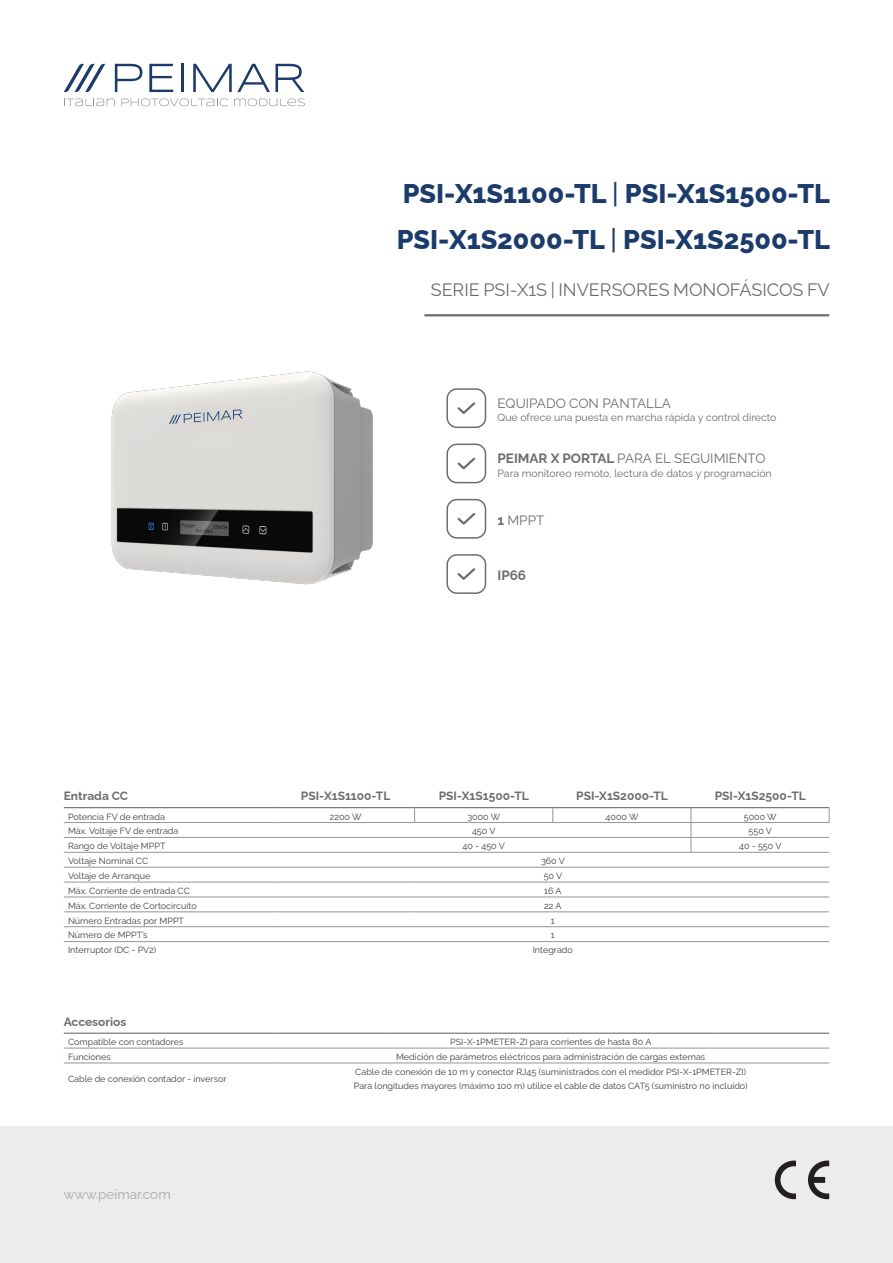
<style>
.page{position:relative;width:893px;height:1263px;background:#fff}
.page>*{position:absolute;margin:0;border:0;box-sizing:border-box;transform-origin:0 0}
.t1{font:800 27px "Raleway";color:#1b3b6b}
.t2{font:18px "Raleway";color:#6c6d70}
.t3{font:13.5px "Raleway";color:#6c6d70}
.t4{font:13.5px "Raleway";color:#a8a9ad}
.t5{font:700 13.5px "Raleway";color:#6c6d70}
.t6{font:700 12px "Raleway";color:#6c6d70}
.t7{font:10.5px "Raleway";color:#6c6d70}
.t8{font:9px "Raleway";color:#3e3e3f}
.s1{font-weight:500}
.s2{font-weight:700}
</style>
<div class="page">
<div style="left:0;top:1126px;width:893px;height:137px;background:#ececee"></div>
<svg style="left:775px;top:1160px;width:21px;height:39px"></svg>
<svg style="left:808px;top:1160px;width:21px;height:39px"></svg>
<svg style="left:115px;top:64px;width:27px;height:28px"></svg>
<svg style="left:149px;top:64px;width:24px;height:28px"></svg>
<hr style="left:181px;top:64px;width:3px;height:28px;background:#1b3b6b">
<svg style="left:193px;top:64px;width:111px;height:28px"></svg>
<svg style="left:64px;top:64px;width:41px;height:28px"></svg>
<svg style="left:64px;top:98px;width:51px;height:8px"></svg>
<svg style="left:121px;top:98px;width:107px;height:8px"></svg>
<svg style="left:234px;top:98px;width:71px;height:8px"></svg>
<hr style="left:64px;top:822px;width:212px;height:1px;background:#939598">
<hr style="left:276px;top:822px;width:139px;height:1px;background:#939598">
<hr style="left:415px;top:822px;width:138px;height:1px;background:#939598">
<hr style="left:553px;top:822px;width:138px;height:1px;background:#939598">
<hr style="left:691px;top:822px;width:138px;height:1px;background:#939598">
<hr style="left:64px;top:837px;width:212px;height:1px;background:#939598">
<hr style="left:276px;top:837px;width:139px;height:1px;background:#939598">
<hr style="left:415px;top:837px;width:138px;height:1px;background:#939598">
<hr style="left:553px;top:837px;width:138px;height:1px;background:#939598">
<hr style="left:691px;top:837px;width:138px;height:1px;background:#939598">
<hr style="left:64px;top:852px;width:212px;height:1px;background:#939598">
<hr style="left:276px;top:852px;width:139px;height:1px;background:#939598">
<hr style="left:415px;top:852px;width:138px;height:1px;background:#939598">
<hr style="left:553px;top:852px;width:138px;height:1px;background:#939598">
<hr style="left:691px;top:852px;width:138px;height:1px;background:#939598">
<hr style="left:64px;top:867px;width:212px;height:1px;background:#939598">
<hr style="left:276px;top:867px;width:139px;height:1px;background:#939598">
<hr style="left:415px;top:867px;width:138px;height:1px;background:#939598">
<hr style="left:553px;top:867px;width:138px;height:1px;background:#939598">
<hr style="left:691px;top:867px;width:138px;height:1px;background:#939598">
<hr style="left:64px;top:882px;width:212px;height:1px;background:#939598">
<hr style="left:276px;top:882px;width:139px;height:1px;background:#939598">
<hr style="left:415px;top:882px;width:138px;height:1px;background:#939598">
<hr style="left:553px;top:882px;width:138px;height:1px;background:#939598">
<hr style="left:691px;top:882px;width:138px;height:1px;background:#939598">
<hr style="left:64px;top:897px;width:212px;height:1px;background:#939598">
<hr style="left:276px;top:897px;width:139px;height:1px;background:#939598">
<hr style="left:415px;top:897px;width:138px;height:1px;background:#939598">
<hr style="left:553px;top:897px;width:138px;height:1px;background:#939598">
<hr style="left:691px;top:897px;width:138px;height:1px;background:#939598">
<hr style="left:64px;top:911px;width:212px;height:1px;background:#939598">
<hr style="left:276px;top:911px;width:139px;height:1px;background:#939598">
<hr style="left:415px;top:911px;width:138px;height:1px;background:#939598">
<hr style="left:553px;top:911px;width:138px;height:1px;background:#939598">
<hr style="left:691px;top:911px;width:138px;height:1px;background:#939598">
<hr style="left:64px;top:926px;width:212px;height:1px;background:#939598">
<hr style="left:276px;top:926px;width:139px;height:1px;background:#939598">
<hr style="left:415px;top:926px;width:138px;height:1px;background:#939598">
<hr style="left:553px;top:926px;width:138px;height:1px;background:#939598">
<hr style="left:691px;top:926px;width:138px;height:1px;background:#939598">
<hr style="left:64px;top:941px;width:212px;height:1px;background:#939598">
<hr style="left:276px;top:941px;width:139px;height:1px;background:#939598">
<hr style="left:415px;top:941px;width:138px;height:1px;background:#939598">
<hr style="left:553px;top:941px;width:138px;height:1px;background:#939598">
<hr style="left:691px;top:941px;width:138px;height:1px;background:#939598">
<hr style="left:64px;top:807px;width:212px;height:1px;background:#6c6d70">
<hr style="left:276px;top:807px;width:139px;height:1px;background:#6c6d70">
<hr style="left:415px;top:807px;width:138px;height:1px;background:#6c6d70">
<hr style="left:553px;top:807px;width:138px;height:1px;background:#6c6d70">
<hr style="left:691px;top:807px;width:138px;height:1px;background:#6c6d70">
<svg style="left:414px;top:808px;width:1px;height:14px"></svg>
<svg style="left:553px;top:808px;width:1px;height:14px"></svg>
<svg style="left:691px;top:808px;width:1px;height:44px"></svg>
<svg style="left:829px;top:808px;width:1px;height:14px"></svg>
<hr style="left:64px;top:1048px;width:212px;height:1px;background:#939598">
<hr style="left:276px;top:1048px;width:111px;height:1px;background:#939598">
<hr style="left:387px;top:1048px;width:110px;height:1px;background:#939598">
<hr style="left:497px;top:1048px;width:111px;height:1px;background:#939598">
<hr style="left:608px;top:1048px;width:111px;height:1px;background:#939598">
<hr style="left:719px;top:1048px;width:110px;height:1px;background:#939598">
<hr style="left:64px;top:1063px;width:212px;height:1px;background:#939598">
<hr style="left:276px;top:1063px;width:111px;height:1px;background:#939598">
<hr style="left:387px;top:1063px;width:110px;height:1px;background:#939598">
<hr style="left:497px;top:1063px;width:111px;height:1px;background:#939598">
<hr style="left:608px;top:1063px;width:111px;height:1px;background:#939598">
<hr style="left:719px;top:1063px;width:110px;height:1px;background:#939598">
<hr style="left:64px;top:1033px;width:212px;height:1px;background:#6c6d70">
<hr style="left:276px;top:1033px;width:111px;height:1px;background:#6c6d70">
<hr style="left:387px;top:1033px;width:110px;height:1px;background:#6c6d70">
<hr style="left:497px;top:1033px;width:111px;height:1px;background:#6c6d70">
<hr style="left:608px;top:1033px;width:111px;height:1px;background:#6c6d70">
<hr style="left:719px;top:1033px;width:110px;height:1px;background:#6c6d70">
<hr style="left:424px;top:314px;width:405px;height:2px;background:#6c6d70">
<img style="left:111px;top:371px;width:262px;height:214px">
<svg style="left:457px;top:402px;width:19px;height:12px"></svg>
<div style="left:446px;top:388px;width:40px;height:40px;border:2px solid #6c6d70;border-radius:10px"></div>
<svg style="left:457px;top:457px;width:19px;height:13px"></svg>
<div style="left:446px;top:444px;width:40px;height:39px;border:2px solid #6c6d70;border-radius:10px"></div>
<svg style="left:457px;top:513px;width:19px;height:12px"></svg>
<div style="left:446px;top:499px;width:40px;height:40px;border:2px solid #6c6d70;border-radius:10px"></div>
<svg style="left:457px;top:568px;width:19px;height:12px"></svg>
<div style="left:446px;top:554px;width:40px;height:40px;border:2px solid #6c6d70;border-radius:10px"></div>
<p class="t1" style="left:403px;top:172px;width:429px">PSI-X1S1100-TL <span class="s1">|</span> PSI-X1S1500-TL</p>
<p class="t1" style="left:397px;top:219px;width:435px">PSI-X1S2000-TL <span class="s1">|</span> PSI-X1S2500-TL</p>
<p class="t2" style="left:431px;top:276px;width:401px">SERIE PSI-X1S | INVERSORES MONOFÁSICOS FV</p>
<p class="t3" style="left:497px;top:392px;width:175px">EQUIPADO CON PANTALLA</p>
<p class="t7" style="left:497px;top:409px;width:280px">Que ofrece una puesta en marcha rápida y control directo</p>
<p class="t3" style="left:497px;top:448px;width:269px"><span class="s2">PEIMAR X PORTAL</span> PARA EL SEGUIMIENTO</p>
<p class="t7" style="left:497px;top:465px;width:276px">Para monitoreo remoto, lectura de datos y programación</p>
<p class="t3" style="left:497px;top:510px;width:48px"><span class="s2">1</span> MPPT</p>
<p class="t5" style="left:497px;top:565px;width:30px">IP66</p>
<p class="t6" style="left:64px;top:787px;width:66px">Entrada CC</p>
<p class="t6" style="left:301px;top:787px;width:91px">PSI-X1S1100-TL</p>
<p class="t6" style="left:439px;top:787px;width:92px">PSI-X1S1500-TL</p>
<p class="t6" style="left:576px;top:787px;width:93px">PSI-X1S2000-TL</p>
<p class="t6" style="left:715px;top:787px;width:93px">PSI-X1S2500-TL</p>
<p class="t8" style="left:68px;top:809px;width:98px">Potencia FV de entrada</p>
<p class="t8" style="left:330px;top:809px;width:33px">2200 W</p>
<p class="t8" style="left:467px;top:809px;width:34px">3000 W</p>
<p class="t8" style="left:606px;top:809px;width:34px">4000 W</p>
<p class="t8" style="left:744px;top:809px;width:34px">5000 W</p>
<p class="t8" style="left:68px;top:824px;width:112px">Máx. Voltaje FV de entrada</p>
<p class="t8" style="left:472px;top:824px;width:25px">450 V</p>
<p class="t8" style="left:749px;top:824px;width:25px">550 V</p>
<p class="t8" style="left:68px;top:839px;width:99px">Rango de Voltaje MPPT</p>
<p class="t8" style="left:463px;top:839px;width:44px">40 - 450 V</p>
<p class="t8" style="left:739px;top:839px;width:44px">40 - 550 V</p>
<p class="t8" style="left:68px;top:854px;width:82px">Voltaje Nominal CC</p>
<p class="t8" style="left:541px;top:854px;width:25px">360 V</p>
<p class="t8" style="left:68px;top:868px;width:84px">Voltaje de Arranque</p>
<p class="t8" style="left:544px;top:868px;width:20px">50 V</p>
<p class="t8" style="left:68px;top:883px;width:123px">Máx. Corriente de entrada CC</p>
<p class="t8" style="left:544px;top:883px;width:19px">16 A</p>
<p class="t8" style="left:68px;top:898px;width:130px">Máx. Corriente de Cortocircuito</p>
<p class="t8" style="left:544px;top:898px;width:19px">22 A</p>
<p class="t8" style="left:68px;top:913px;width:118px">Número Entradas por MPPT</p>
<p class="t8" style="left:551px;top:913px;width:5px">1</p>
<p class="t8" style="left:68px;top:928px;width:81px">Número de MPPT’s</p>
<p class="t8" style="left:551px;top:928px;width:5px">1</p>
<p class="t8" style="left:68px;top:943px;width:90px">Interruptor (DC - PV2)</p>
<p class="t8" style="left:533px;top:943px;width:42px">Integrado</p>
<p class="t6" style="left:64px;top:1012px;width:64px">Accesorios</p>
<p class="t8" style="left:68px;top:1035px;width:117px">Compatible con contadores</p>
<p class="t8" style="left:450px;top:1035px;width:203px">PSI-X-1PMETER-ZI para corrientes de hasta 80 A</p>
<p class="t8" style="left:68px;top:1049px;width:44px">Funciones</p>
<p class="t8" style="left:396px;top:1049px;width:311px">Medición de parámetros eléctricos para administración de cargas externas</p>
<p class="t8" style="left:68px;top:1072px;width:160px">Cable de conexión contador - inversor</p>
<p class="t8" style="left:355px;top:1065px;width:392px">Cable de conexión de 10 m y conector RJ45 (suministrados con el medidor PSI-X-1PMETER-ZI)</p>
<p class="t8" style="left:354px;top:1079px;width:395px">Para longitudes mayores (máximo 100 m) utilice el cable de datos CAT5 (suministro no incluido)</p>
<p class="t4" style="left:64px;top:1184px;width:108px">www.peimar.com</p>
</div>
